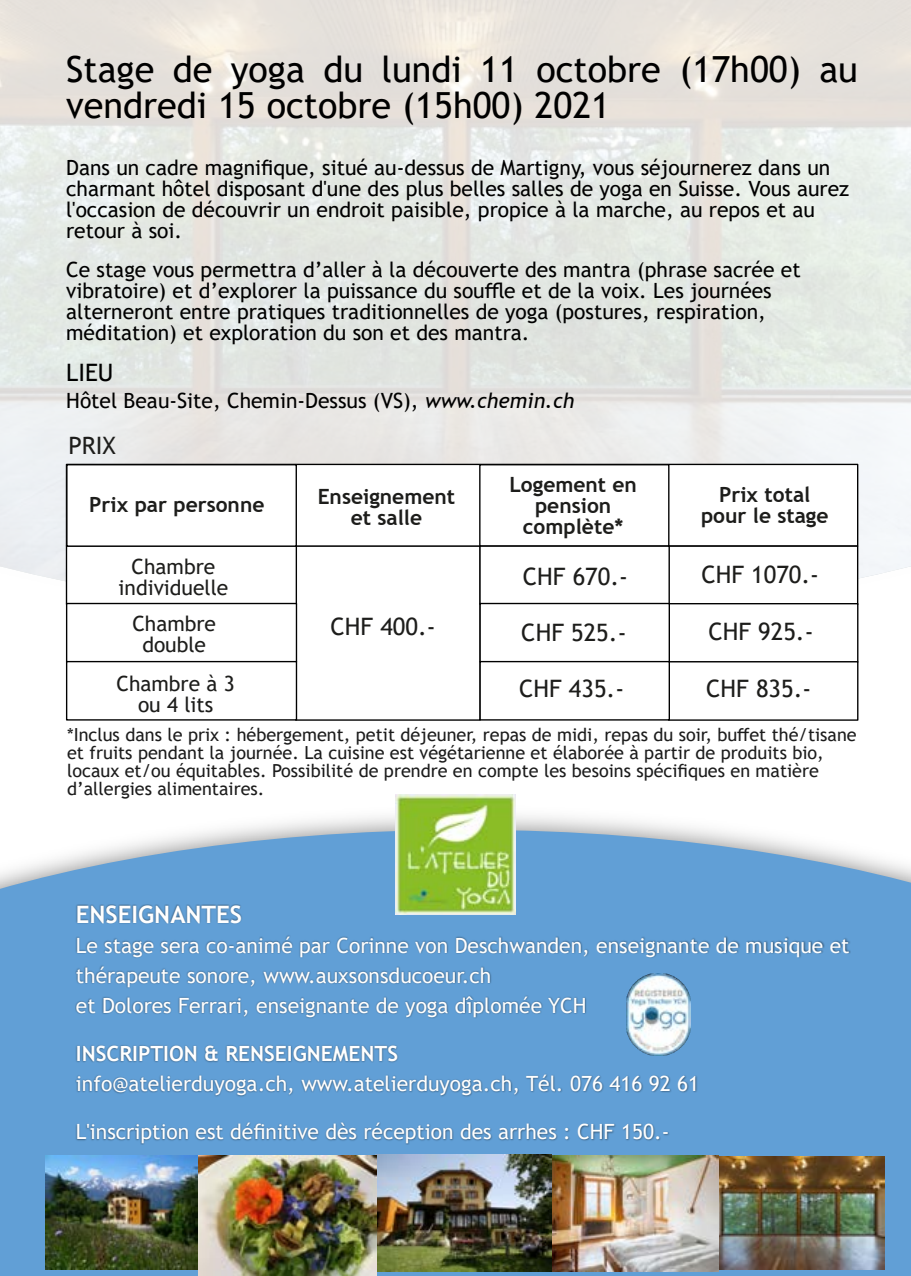
<style>
.page{position:relative;width:911px;height:1276px;background:#fff}
.page>*{position:absolute;margin:0;border:0;box-sizing:border-box;transform-origin:0 0}
.t1{font:36px/36px "Trebuchet MS";color:#000}
.t2{font:24px "Trebuchet MS";color:#1d1d1b}
.t3{font:700 24px "Trebuchet MS";color:#fff}
.t4{font:24px "Trebuchet MS";color:#000}
.t5{font:21px/21px "Trebuchet MS";color:#000}
.t6{font:21px/30px "Trebuchet MS";color:#fff}
.t7{font:700 21px/21px "Trebuchet MS";color:#1d1d1b;text-align:center}
.t8{font:21px/21px "Trebuchet MS";color:#1d1d1b;text-align:center}
.t9{font:700 21px "Trebuchet MS";color:#fff}
.t10{font:18px/18px "Trebuchet MS";color:#1c1c1c}
.s1{font-style:italic}
</style>
<div class="page">
<img style="left:0;top:0;width:910px;height:619px">
<div style="left:295px;top:545px;width:185px;height:176px;background:#fff"></div>
<div style="left:66px;top:464px;width:792px;height:83px;background:#fff;border:1px solid #000"></div>
<div style="left:66px;top:545px;width:231px;height:60px;background:#fff;border:1px solid #000"></div>
<div style="left:66px;top:603px;width:231px;height:59px;background:#fff;border:1px solid #000"></div>
<div style="left:66px;top:661px;width:231px;height:60px;background:#fff;border:1px solid #000"></div>
<div style="left:667px;top:545px;width:190px;height:60px;background:#fff;border:1px solid #000"></div>
<div style="left:667px;top:603px;width:191px;height:60px;background:#fff;border:1px solid #000"></div>
<div style="left:667px;top:661px;width:191px;height:60px;background:#fff;border:1px solid #000"></div>
<div style="left:479px;top:545px;width:190px;height:60px;background:#fff;border:1px solid #000"></div>
<div style="left:479px;top:603px;width:190px;height:59px;background:#fff;border:1px solid #000"></div>
<div style="left:479px;top:661px;width:190px;height:60px;background:#fff;border:1px solid #000"></div>
<div style="left:479px;top:464px;width:190px;height:82px;background:#fff;border:1px solid #000"></div>
<div style="left:66px;top:464px;width:231px;height:83px;background:#fff;border:1px solid #000"></div>
<svg style="left:0;top:830px;width:910px;height:446px;background:#74a9d8"></svg>
<img style="left:718px;top:1156px;width:166px;height:114px">
<img style="left:551px;top:1155px;width:167px;height:116px">
<img style="left:376px;top:1155px;width:175px;height:117px">
<img style="left:76px;top:904px;width:773px;height:240px">
<img style="left:395px;top:795px;width:120px;height:120px">
<img style="left:45px;top:1155px;width:153px;height:114px">
<img style="left:199px;top:1155px;width:177px;height:121px">
<img style="left:626px;top:973px;width:63px;height:82px">
<h1 class="t1" style="left:66px;top:54px;width:793px">Stage de yoga du lundi 11 octobre (17h00) au vendredi 15 octobre (15h00) 2021</h1>
<p class="t5" style="left:66px;top:159px;width:784px">Dans un cadre magnifique, situé au-dessus de Martigny, vous séjournerez dans un charmant hôtel disposant d'une des plus belles salles de yoga en Suisse. Vous aurez l'occasion de découvrir un endroit paisible, propice à la marche, au repos et au retour à soi.</p>
<p class="t5" style="left:66px;top:261px;width:735px">Ce stage vous permettra d’aller à la découverte des mantra (phrase sacrée et vibratoire) et d’explorer la puissance du souffle et de la voix. Les journées alterneront entre pratiques traditionnelles de yoga (postures, respiration, méditation) et exploration du son et des mantra.</p>
<p class="t4" style="left:66px;top:363px;width:49px">LIEU</p>
<p class="t5" style="left:66px;top:392px;width:509px">Hôtel Beau-Site, Chemin-Dessus (VS), <span class="s1">www.chemin.ch</span></p>
<p class="t2" style="left:68px;top:436px;width:49px">PRIX</p>
<p class="t7" style="left:89px;top:496px;width:176px">Prix par personne</p>
<p class="t8" style="left:118px;top:558px;width:111px">Chambre individuelle</p>
<p class="t8" style="left:132px;top:615px;width:85px">Chambre double</p>
<p class="t8" style="left:116px;top:675px;width:120px">Chambre à 3 ou 4 lits</p>
<p class="t7" style="left:317px;top:488px;width:139px">Enseignement et salle</p>
<p class="t2" style="left:330px;top:618px;width:107px">CHF 400.-</p>
<p class="t7" style="left:509px;top:476px;width:129px">Logement en pension complète*</p>
<p class="t2" style="left:522px;top:567px;width:107px">CHF 670.-</p>
<p class="t2" style="left:521px;top:623px;width:107px">CHF 525.-</p>
<p class="t2" style="left:519px;top:679px;width:107px">CHF 435.-</p>
<p class="t7" style="left:700px;top:486px;width:129px">Prix total pour le stage</p>
<p class="t2" style="left:701px;top:566px;width:119px">CHF 1070.-</p>
<p class="t2" style="left:708px;top:622px;width:107px">CHF 925.-</p>
<p class="t2" style="left:705px;top:679px;width:107px">CHF 835.-</p>
<p class="t10" style="left:67px;top:727px;width:790px">*Inclus dans le prix : hébergement, petit déjeuner, repas de midi, repas du soir, buffet thé/tisane et fruits pendant la journée. La cuisine est végétarienne et élaborée à partir de produits bio, locaux et/ou équitables. Possibilité de prendre en compte les besoins spécifiques en matière d’allergies alimentaires.</p>
<p class="t3" style="left:76px;top:905px;width:168px">ENSEIGNANTES</p>
<p class="t6" style="left:76px;top:932px;width:774px">Le stage sera co-animé par Corinne von Deschwanden, enseignante de musique et thérapeute sonore, www.auxsonsducoeur.ch<br>et Dolores Ferrari, enseignante de yoga dîplomée YCH</p>
<p class="t9" style="left:76px;top:1045px;width:323px">INSCRIPTION &amp; RENSEIGNEMENTS</p>
<p class="t6" style="left:76px;top:1070px;width:624px">info@atelierduyoga.ch, www.atelierduyoga.ch, Tél. 076 416 92 61</p>
<p class="t6" style="left:76px;top:1118px;width:594px">L'inscription est définitive dès réception des arrhes : CHF 150.-</p>
</div>
